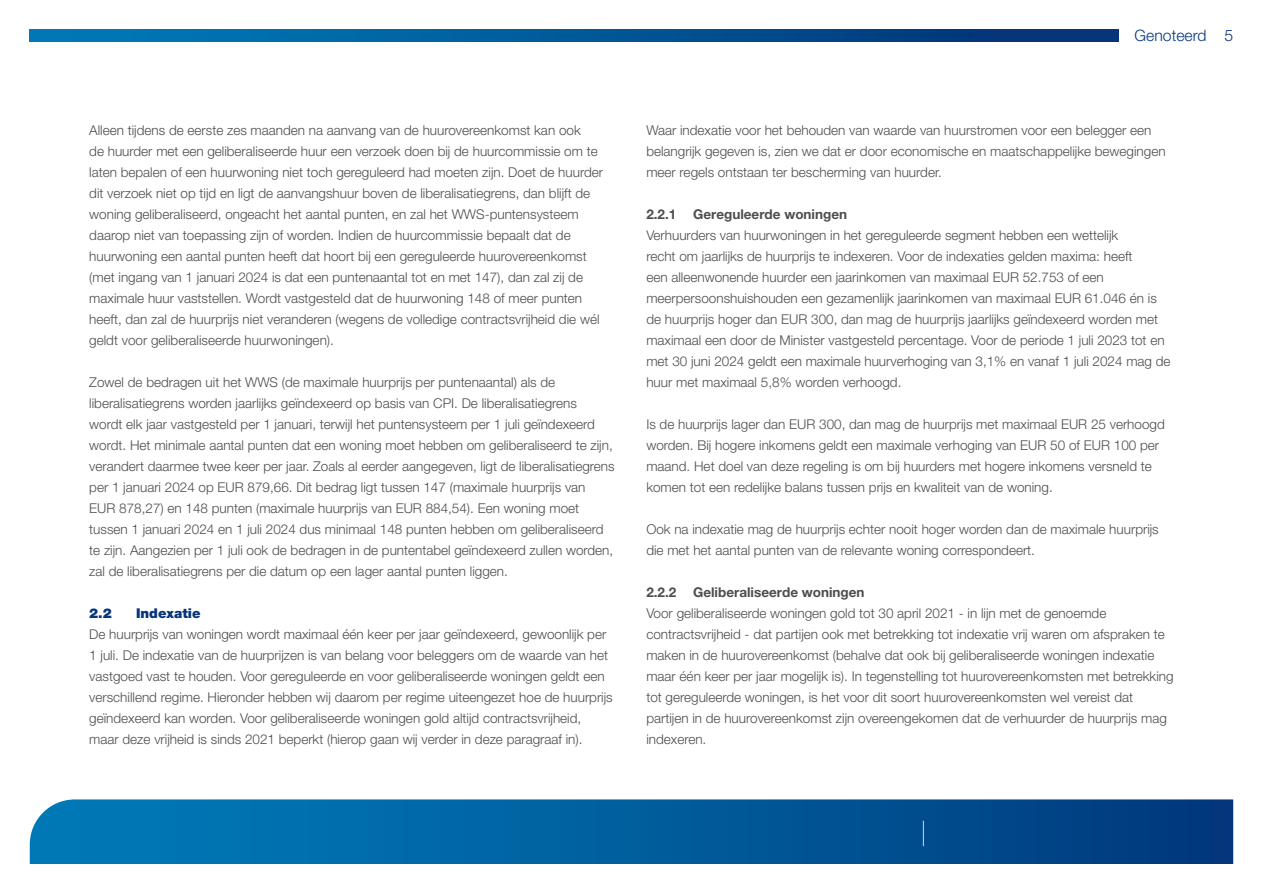
<style>
.page{position:relative;width:1263px;height:893px;background:#fff}
.page>*{position:absolute;margin:0;border:0;box-sizing:border-box;transform-origin:0 0}
.t1{font:300 15.75px "Helvetica Neue LT Pro";color:#06357a}
.t2{font:300 13.5px/21px "Helvetica Neue LT Pro";color:#4d4d4f}
.t3{font:700 13.5px "Helvetica Neue LT Pro";color:#4d4d4f}
.t4{font:900 13.5px "Helvetica Neue LT Pro";color:#06357a}
</style>
<div class="page">
<svg style="left:30px;top:30px;width:1088px;height:11px;background:#005797"></svg>
<svg style="left:30px;top:799px;width:1203px;height:65px;background:#035d9c"></svg>
<svg style="left:923px;top:821px;width:1px;height:25px"></svg>
<p class="t1" style="left:1134px;top:26px;width:100px">Genoteerd 5</p>
<p class="t2" style="left:89px;top:119px;width:515px">Alleen tijdens de eerste zes maanden na aanvang van de huurovereenkomst kan ook<br>de huurder met een geliberaliseerde huur een verzoek doen bij de huurcommissie om te laten bepalen of een huurwoning niet toch gereguleerd had moeten zijn. Doet de huurder dit verzoek niet op tijd en ligt de aanvangshuur boven de liberalisatiegrens, dan blijft de woning geliberaliseerd, ongeacht het aantal punten, en zal het WWS-puntensysteem daarop niet van toepassing zijn of worden. Indien de huurcommissie bepaalt dat de huurwoning een aantal punten heeft dat hoort bij een gereguleerde huurovereenkomst (met ingang van 1 januari 2024 is dat een puntenaantal tot en met 147), dan zal zij de maximale huur vaststellen. Wordt vastgesteld dat de huurwoning 148 of meer punten heeft, dan zal de huurprijs niet veranderen (wegens de volledige contractsvrijheid die wél geldt voor geliberaliseerde huurwoningen).</p>
<p class="t2" style="left:89px;top:371px;width:527px">Zowel de bedragen uit het WWS (de maximale huurprijs per puntenaantal) als de liberalisatiegrens worden jaarlijks geïndexeerd op basis van CPI. De liberalisatiegrens<br>wordt elk jaar vastgesteld per 1 januari, terwijl het puntensysteem per 1 juli geïndexeerd wordt. Het minimale aantal punten dat een woning moet hebben om geliberaliseerd te zijn, verandert daarmee twee keer per jaar. Zoals al eerder aangegeven, ligt de liberalisatiegrens per 1 januari 2024 op EUR 879,66. Dit bedrag ligt tussen 147 (maximale huurprijs van EUR 878,27) en 148 punten (maximale huurprijs van EUR 884,54). Een woning moet tussen 1 januari 2024 en 1 juli 2024 dus minimaal 148 punten hebben om geliberaliseerd te zijn. Aangezien per 1 juli ook de bedragen in de puntentabel geïndexeerd zullen worden, zal de liberalisatiegrens per die datum op een lager aantal punten liggen.</p>
<p class="t4" style="left:89px;top:605px;width:24px">2.2</p>
<p class="t4" style="left:136px;top:605px;width:66px">Indexatie</p>
<p class="t2" style="left:89px;top:623px;width:525px">De huurprijs van woningen wordt maximaal één keer per jaar geïndexeerd, gewoonlijk per 1 juli. De indexatie van de huurprijzen is van belang voor beleggers om de waarde van het vastgoed vast te houden. Voor gereguleerde en voor geliberaliseerde woningen geldt een verschillend regime. Hieronder hebben wij daarom per regime uiteengezet hoe de huurprijs geïndexeerd kan worden. Voor geliberaliseerde woningen gold altijd contractsvrijheid, maar deze vrijheid is sinds 2021 beperkt (hierop gaan wij verder in deze paragraaf in).</p>
<p class="t2" style="left:646px;top:119px;width:521px">Waar indexatie voor het behouden van waarde van huurstromen voor een belegger een belangrijk gegeven is, zien we dat er door economische en maatschappelijke bewegingen meer regels ontstaan ter bescherming van huurder.</p>
<p class="t3" style="left:646px;top:206px;width:202px">2.2.1 Gereguleerde woningen</p>
<p class="t2" style="left:646px;top:224px;width:526px">Verhuurders van huurwoningen in het gereguleerde segment hebben een wettelijk<br>recht om jaarlijks de huurprijs te indexeren. Voor de indexaties gelden maxima: heeft<br>een alleenwonende huurder een jaarinkomen van maximaal EUR 52.753 of een meerpersoonshuishouden een gezamenlijk jaarinkomen van maximaal EUR 61.046 én is de huurprijs hoger dan EUR 300, dan mag de huurprijs jaarlijks geïndexeerd worden met maximaal een door de Minister vastgesteld percentage. Voor de periode 1 juli 2023 tot en met 30 juni 2024 geldt een maximale huurverhoging van 3,1% en vanaf 1 juli 2024 mag de huur met maximaal 5,8% worden verhoogd.</p>
<p class="t2" style="left:646px;top:413px;width:520px">Is de huurprijs lager dan EUR 300, dan mag de huurprijs met maximaal EUR 25 verhoogd worden. Bij hogere inkomens geldt een maximale verhoging van EUR 50 of EUR 100 per maand. Het doel van deze regeling is om bij huurders met hogere inkomens versneld te komen tot een redelijke balans tussen prijs en kwaliteit van de woning.</p>
<p class="t2" style="left:646px;top:518px;width:514px">Ook na indexatie mag de huurprijs echter nooit hoger worden dan de maximale huurprijs die met het aantal punten van de relevante woning correspondeert.</p>
<p class="t3" style="left:646px;top:584px;width:220px">2.2.2 Geliberaliseerde woningen</p>
<p class="t2" style="left:646px;top:602px;width:529px">Voor geliberaliseerde woningen gold tot 30 april 2021 - in lijn met de genoemde contractsvrijheid - dat partijen ook met betrekking tot indexatie vrij waren om afspraken te maken in de huurovereenkomst (behalve dat ook bij geliberaliseerde woningen indexatie maar één keer per jaar mogelijk is). In tegenstelling tot huurovereenkomsten met betrekking tot gereguleerde woningen, is het voor dit soort huurovereenkomsten wel vereist dat partijen in de huurovereenkomst zijn overeengekomen dat de verhuurder de huurprijs mag indexeren.</p>
</div>
